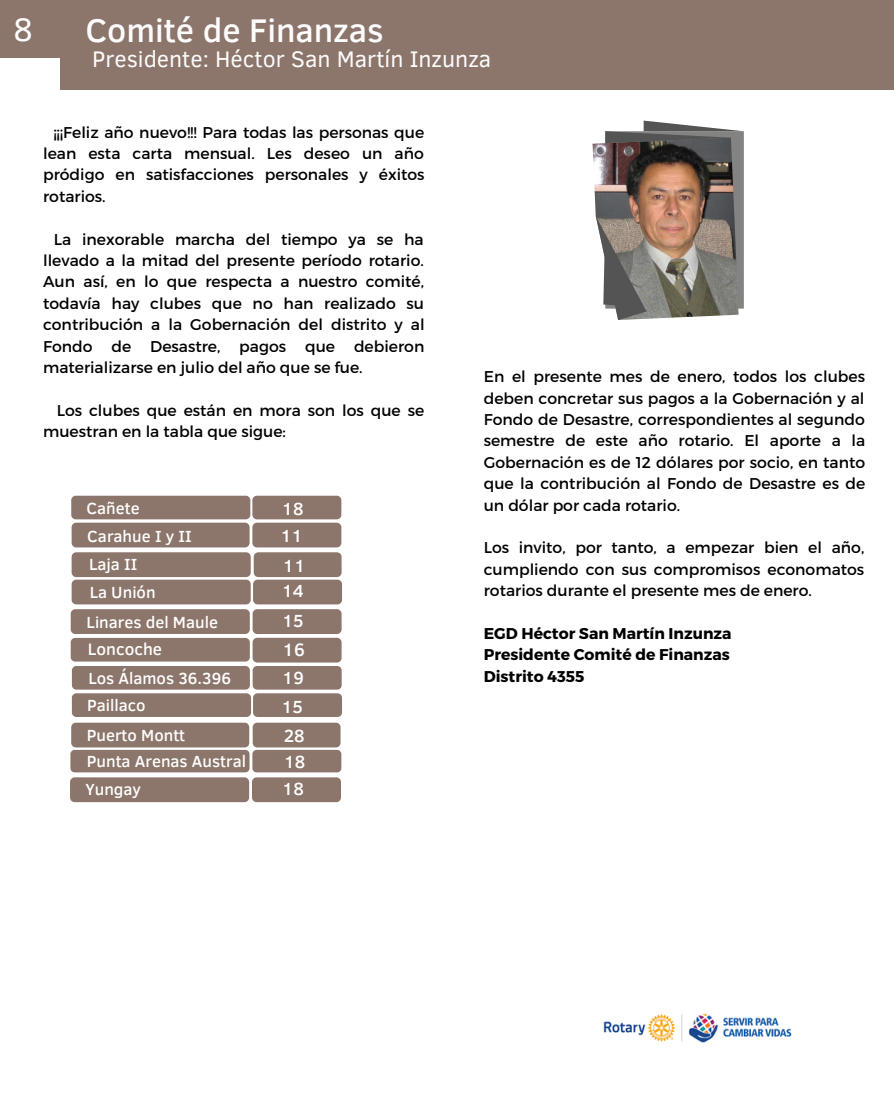
<style>
.page{position:relative;width:894px;height:1093px;background:#fff}
.page>*{position:absolute;margin:0;border:0;box-sizing:border-box;transform-origin:0 0}
.t1{font:500 33.6px "Clear Sans";color:#fdfcfd}
.t2{font:33.3px "Clear Sans";color:#fdfcfd}
.t3{font:23.1px "Clear Sans";color:#fdfcfd}
.t4{font:500 18.45px "Clear Sans";color:#fff}
.t5{font:500 18px "Clear Sans";color:#fff}
.t6{font:500 16.95px "Clear Sans";color:#fff}
.t7{font:500 16.5px "Clear Sans";color:#fff}
.t8{font:15.6px/21.5px "Montserrat";color:#000;text-align:justify}
.t9{font:700 15.6px/21.5px "Montserrat";color:#000;text-align:justify}
</style>
<div class="page">
<div style="left:60px;top:0;width:833px;height:89px;background:#8c756a"></div>
<div style="left:0;top:0;width:107px;height:57px;background:#8c756a"></div>
<img style="left:595px;top:121px;width:148px;height:199px">
<div style="left:71px;top:495px;width:179px;height:24px;background:#8c756a;border-radius:4px"></div>
<div style="left:252px;top:495px;width:89px;height:24px;background:#8c756a;border-radius:5px"></div>
<div style="left:72px;top:666px;width:178px;height:23px;background:#8c756a;border-radius:4px"></div>
<div style="left:252px;top:666px;width:89px;height:23px;background:#8c756a;border-radius:4px"></div>
<div style="left:72px;top:522px;width:177px;height:25px;background:#8c756a;border-radius:5px"></div>
<div style="left:252px;top:522px;width:89px;height:25px;background:#8c756a;border-radius:5px"></div>
<div style="left:72px;top:693px;width:179px;height:24px;background:#8c756a;border-radius:4px"></div>
<div style="left:253px;top:693px;width:89px;height:24px;background:#8c756a;border-radius:4px"></div>
<div style="left:72px;top:552px;width:179px;height:25px;background:#8c756a;border-radius:5px"></div>
<div style="left:254px;top:552px;width:87px;height:25px;background:#8c756a;border-radius:5px"></div>
<div style="left:71px;top:722px;width:178px;height:25px;background:#8c756a;border-radius:5px"></div>
<div style="left:252px;top:722px;width:88px;height:25px;background:#8c756a;border-radius:5px"></div>
<div style="left:72px;top:579px;width:179px;height:25px;background:#8c756a;border-radius:5px"></div>
<div style="left:253px;top:579px;width:89px;height:25px;background:#8c756a;border-radius:5px"></div>
<div style="left:70px;top:749px;width:179px;height:23px;background:#8c756a;border-radius:4px"></div>
<div style="left:252px;top:749px;width:89px;height:23px;background:#8c756a;border-radius:4px"></div>
<div style="left:71px;top:609px;width:179px;height:25px;background:#8c756a;border-radius:5px"></div>
<div style="left:252px;top:609px;width:89px;height:25px;background:#8c756a;border-radius:5px"></div>
<div style="left:71px;top:638px;width:179px;height:23px;background:#8c756a;border-radius:4px"></div>
<div style="left:252px;top:637px;width:89px;height:25px;background:#8c756a;border-radius:5px"></div>
<img style="left:603px;top:1013px;width:189px;height:30px">
<div style="left:70px;top:777px;width:179px;height:25px;background:#8c756a;border-radius:5px"></div>
<div style="left:252px;top:777px;width:89px;height:25px;background:#8c756a;border-radius:5px"></div>
<h2 class="t2" style="left:13px;top:5px;width:21px">8</h2>
<h1 class="t1" style="left:85px;top:6px;width:300px">Comité de Finanzas</h1>
<h3 class="t3" style="left:92px;top:42px;width:400px">Presidente: Héctor San Martín Inzunza</h3>
<p class="t8" style="left:43px;top:120px;width:383px;text-indent:10px">¡¡¡Feliz año nuevo!!! Para todas las personas que lean esta carta mensual. Les deseo un año pródigo en satisfacciones personales y éxitos rotarios.</p>
<p class="t8" style="left:43px;top:227px;width:383px;text-indent:11px">La inexorable marcha del tiempo ya se ha llevado a la mitad del presente período rotario.<br>Aun así, en lo que respecta a nuestro comité, todavía hay clubes que no han realizado su contribución a la Gobernación del distrito y al Fondo de Desastre, pagos que debieron materializarse en julio del año que se fue.</p>
<p class="t8" style="left:43px;top:398px;width:382px;text-indent:14px">Los clubes que están en mora son los que se muestran en la tabla que sigue:</p>
<p class="t7" style="left:86px;top:496px;width:55px">Cañete</p>
<p class="t7" style="left:87px;top:524px;width:106px">Carahue I y II</p>
<p class="t5" style="left:282px;top:495px;width:23px">18</p>
<p class="t5" style="left:280px;top:522px;width:24px">11</p>
<p class="t7" style="left:89px;top:552px;width:50px">Laja II</p>
<p class="t5" style="left:283px;top:552px;width:24px">11</p>
<p class="t7" style="left:90px;top:580px;width:67px">La Unión</p>
<p class="t5" style="left:282px;top:577px;width:24px">14</p>
<p class="t7" style="left:87px;top:609px;width:133px">Linares del Maule</p>
<p class="t5" style="left:282px;top:607px;width:23px">15</p>
<p class="t6" style="left:88px;top:637px;width:76px">Loncoche</p>
<p class="t4" style="left:282px;top:636px;width:24px">16</p>
<p class="t7" style="left:88px;top:665px;width:144px">Los Álamos 36.396</p>
<p class="t5" style="left:282px;top:665px;width:23px">19</p>
<p class="t7" style="left:87px;top:693px;width:60px">Paillaco</p>
<p class="t5" style="left:281px;top:693px;width:23px">15</p>
<p class="t7" style="left:87px;top:723px;width:100px">Puerto Montt</p>
<p class="t5" style="left:284px;top:723px;width:22px">28</p>
<p class="t7" style="left:87px;top:749px;width:161px">Punta Arenas Austral</p>
<p class="t5" style="left:284px;top:748px;width:23px">18</p>
<p class="t7" style="left:85px;top:777px;width:57px">Yungay</p>
<p class="t5" style="left:282px;top:775px;width:23px">18</p>
<p class="t8" style="left:483px;top:365px;width:383px">En el presente mes de enero, todos los clubes deben concretar sus pagos a la Gobernación y al Fondo de Desastre, correspondientes al segundo semestre de este año rotario. El aporte a la Gobernación es de 12 dólares por socio, en tanto que la contribución al Fondo de Desastre es de un dólar por cada rotario.</p>
<p class="t8" style="left:483px;top:536px;width:382px">Los invito, por tanto, a empezar bien el año, cumpliendo con sus compromisos economatos rotarios durante el presente mes de enero.</p>
<p class="t9" style="left:483px;top:622px;width:249px">EGD Héctor San Martín Inzunza Presidente Comité de Finanzas Distrito 4355</p>
</div>
